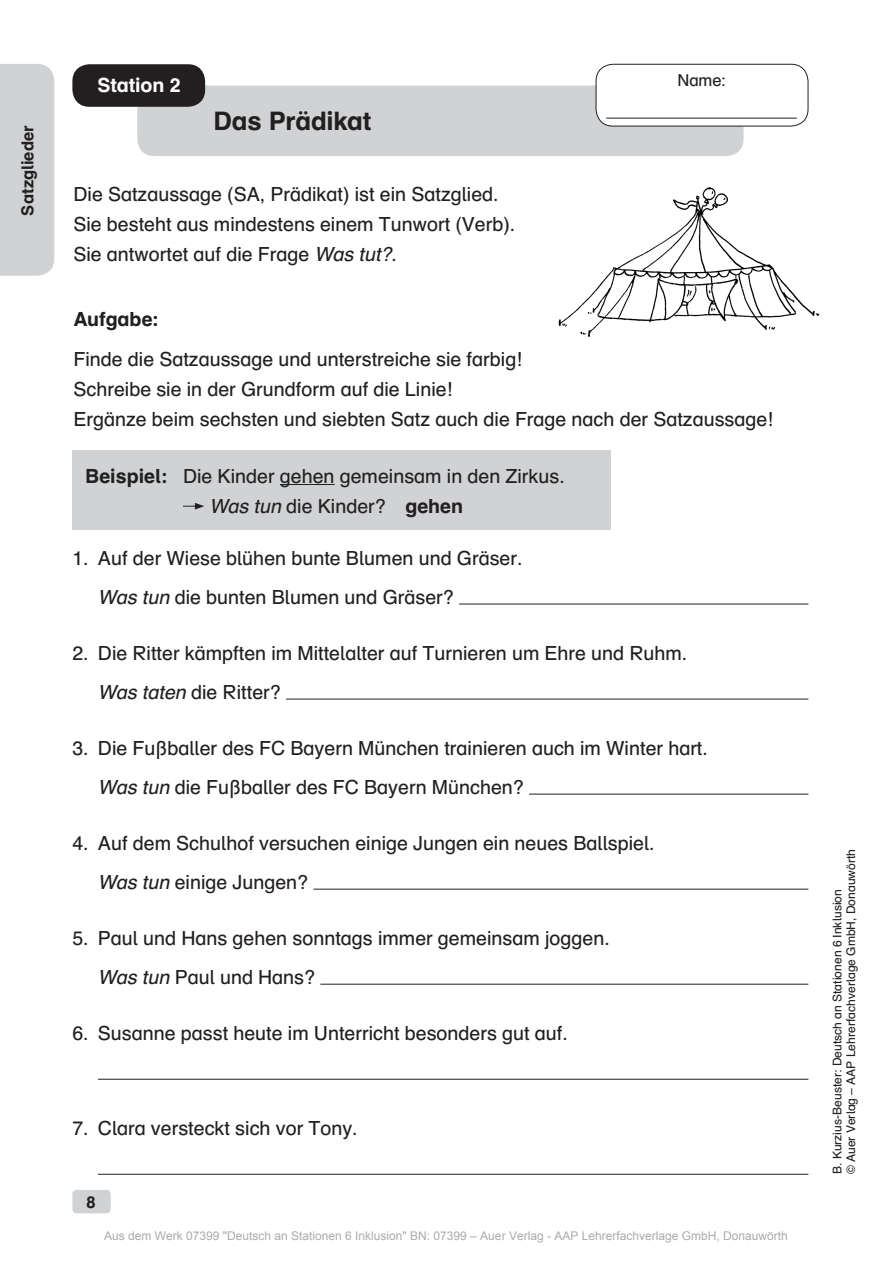
<style>
.page{position:relative;width:892px;height:1263px;background:#fff}
.page>*{position:absolute;margin:0;border:0;box-sizing:border-box;transform-origin:0 0}
.t1{font:700 25.5px "Auer Schulbuch";letter-spacing:-.005em;color:#231f20}
.t2{font:19.5px/30px "Auer Schulbuch";color:#231f20}
.t3{font:700 19.5px "Auer Schulbuch";letter-spacing:-.005em;color:#fff}
.t4{font:700 19.5px "Auer Schulbuch";letter-spacing:-.005em;color:#231f20}
.t5{font:700 16.5px "Auer Schulbuch";color:#231f20}
.t6{font:16.5px "Auer Schulbuch";color:#231f20}
.t7{font:12px "Arial";color:#ababab}
.t8{font:12px/13.5px "Auer Schulbuch";color:#231f20}
.s1{font-style:italic}
.s2{font-weight:700}
</style>
<div class="page">
<div style="left:72px;top:1190px;width:39px;height:23px;background:#d1d2d4;border-radius:4px"></div>
<div style="left:137px;top:85px;width:606px;height:71px;background:#d1d2d4;border-radius:17px"></div>
<div style="left:72px;top:64px;width:133px;height:43px;background:#231f20;border-radius:17px"></div>
<div style="left:596px;top:64px;width:212px;height:62px;background:#fff;border-radius:17px"></div>
<hr style="left:606px;top:118px;width:190px;height:1px;background:#231f20">
<div style="left:595px;top:64px;width:213px;height:62px;border:1px solid #231f20;border-radius:17px"></div>
<div style="left:0;top:64px;width:54px;height:212px;background:#d1d2d4"></div>
<img style="left:558px;top:187px;width:262px;height:150px">
<div style="left:72px;top:450px;width:538px;height:79px;background:#d1d2d4"></div>
<hr style="left:280px;top:484px;width:54px;height:1px;background:#231f20">
<svg style="left:183px;top:503px;width:21px;height:6px"></svg>
<hr style="left:98px;top:1079px;width:710px;height:1px;background:#231f20">
<hr style="left:98px;top:1174px;width:710px;height:1px;background:#231f20">
<hr style="left:459px;top:603px;width:349px;height:1px;background:#231f20">
<hr style="left:286px;top:699px;width:522px;height:1px;background:#231f20">
<hr style="left:529px;top:794px;width:279px;height:1px;background:#231f20">
<hr style="left:313px;top:889px;width:495px;height:1px;background:#231f20">
<hr style="left:320px;top:984px;width:488px;height:1px;background:#231f20">
<p class="t5" style="left:17px;top:215px;width:92px;rotate:-90deg">Satzglieder</p>
<p class="t3" style="left:97px;top:73px;width:85px">Station 2</p>
<h1 class="t1" style="left:213px;top:105px;width:159px">Das Prädikat</h1>
<p class="t2" style="left:73px;top:179px;width:443px">Die Satzaussage (SA, Prädikat) ist ein Satzglied.<br>Sie besteht aus mindestens einem Tunwort (Verb).<br>Sie antwortet auf die Frage <span class="s1">Was tut?</span>.</p>
<p class="t6" style="left:677px;top:70px;width:50px">Name:</p>
<p class="t4" style="left:73px;top:306px;width:86px">Aufgabe:</p>
<p class="t2" style="left:73px;top:344px;width:701px">Finde die Satzaussage und unterstreiche sie farbig!<br>Schreibe sie in der Grundform auf die Linie!<br>Ergänze beim sechsten und siebten Satz auch die Frage nach der Satzaussage!</p>
<p class="t2" style="left:209px;top:460px;width:357px;text-indent:-124px"><span class="s2">Beispiel:</span> Die Kinder gehen gemeinsam in den Zirkus.<br><span class="s1">Was tun</span> die Kinder? <span class="s2">gehen</span></p>
<p class="t2" style="left:98px;top:538px;width:426px;line-height:39px;text-indent:-26px">1. Auf der Wiese blühen bunte Blumen und Gräser.<br><span class="s1">Was tun</span> die bunten Blumen und Gräser?</p>
<p class="t2" style="left:98px;top:633px;width:591px;line-height:39px;text-indent:-26px">2. Die Ritter kämpften im Mittelalter auf Turnieren um Ehre und Ruhm.<br><span class="s1">Was taten</span> die Ritter?</p>
<p class="t2" style="left:98px;top:728px;width:611px;line-height:39px;text-indent:-26px">3. Die Fußballer des FC Bayern München trainieren auch im Winter hart.<br><span class="s1">Was tun</span> die Fußballer des FC Bayern München?</p>
<p class="t2" style="left:98px;top:823px;width:558px;line-height:39px;text-indent:-26px">4. Auf dem Schulhof versuchen einige Jungen ein neues Ballspiel.<br><span class="s1">Was tun</span> einige Jungen?</p>
<p class="t2" style="left:98px;top:918px;width:513px;line-height:39px;text-indent:-26px">5. Paul und Hans gehen sonntags immer gemeinsam joggen.<br><span class="s1">Was tun</span> Paul und Hans?</p>
<p class="t2" style="left:72px;top:1017px;width:497px">6. Susanne passt heute im Unterricht besonders gut auf.</p>
<p class="t2" style="left:72px;top:1112px;width:287px">7. Clara versteckt sich vor Tony.</p>
<p class="t5" style="left:87px;top:1192px;width:11px">8</p>
<p class="t7" style="left:104px;top:1228px;width:685px">Aus dem Werk 07399 "Deutsch an Stationen 6 Inklusion" BN: 07399 – Auer Verlag - AAP Lehrerfachverlage GmbH, Donauwörth</p>
<p class="t8" style="left:830px;top:1174px;width:327px;rotate:-90deg">B. Kurzius-Beuster: Deutsch an Stationen 6 Inklusion<br>© Auer Verlag – AAP Lehrerfachverlage GmbH, Donauwörth</p>
</div>
